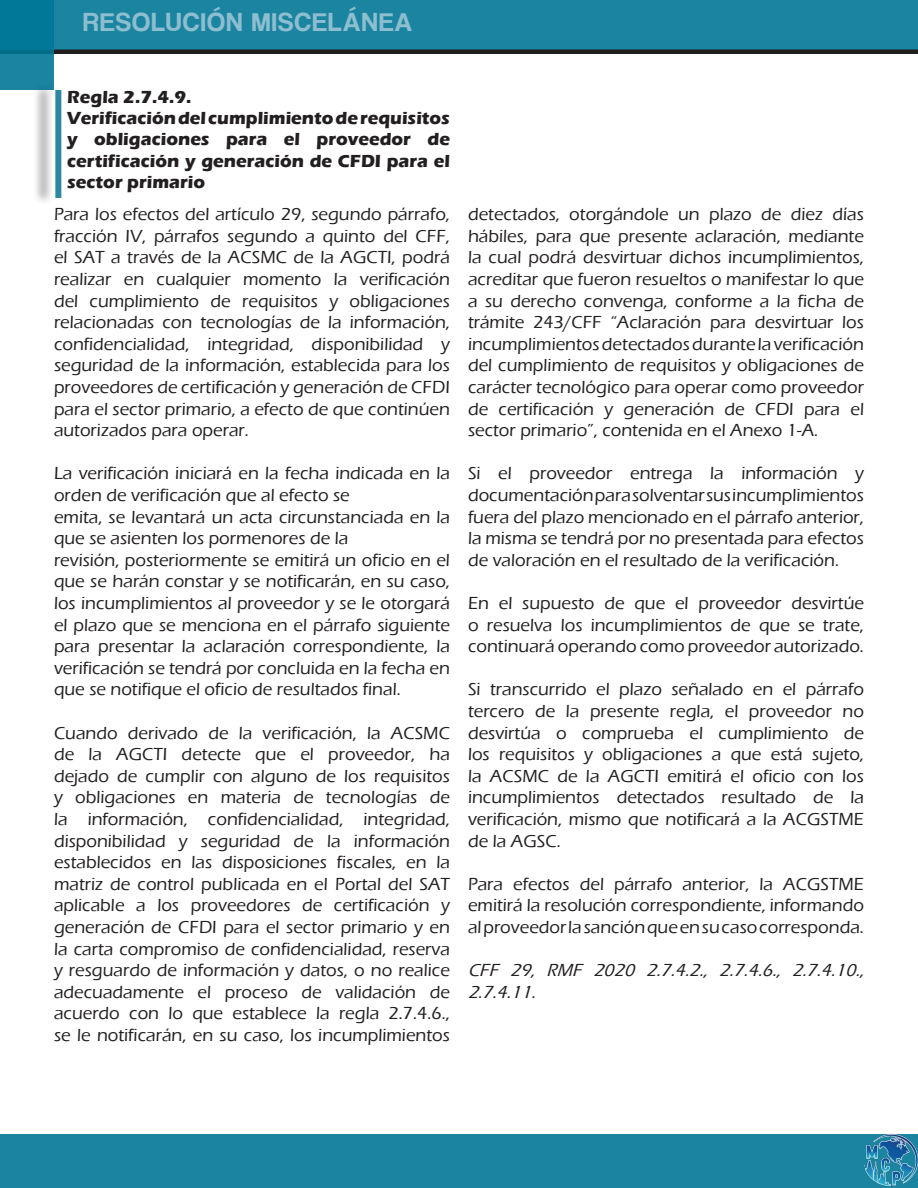
<style>
.page{position:relative;width:918px;height:1188px;background:#fff}
.page>*{position:absolute;margin:0;border:0;box-sizing:border-box;transform-origin:0 0}
.t1{font:27px "Coolvetica Rg";letter-spacing:.05em;color:#9ac5d5}
.t2{font:500 18px/21.6px "Eras ITC";color:#231f20;text-align:justify}
.t3{font:700 18px/21.6px "Eras ITC";color:#231f20;text-align:justify}
.t4{font:italic 500 18px/21.6px "Eras ITC";color:#231f20}
</style>
<div class="page">
<div style="left:0;top:0;width:918px;height:54px;background:#1a84a1"></div>
<div style="left:0;top:1134px;width:918px;height:54px;background:#1a84a1"></div>
<hr style="left:0;top:50px;width:918px;height:4px;background:#231f20">
<img style="left:864px;top:1134px;width:54px;height:53px">
<svg style="left:0;top:0;width:54px;height:90px;background:#0b7c9a"></svg>
<div style="left:32px;top:82px;width:22px;height:124px;background:#231f20;opacity:.5"></div>
<div style="left:55px;top:93px;width:6px;height:102px;background:#2d879e"></div>
<h1 class="t1" style="left:83px;top:6px;width:331px">RESOLUCIÓN MISCELÁNEA</h1>
<p class="t3" style="left:67px;top:86px;width:126px">Regla 2.7.4.9.</p>
<p class="t3" style="left:67px;top:107px;width:384px">Verificación del cumplimiento de requisitos y obligaciones para el proveedor de certificación y generación de CFDI para el sector primario</p>
<p class="t2" style="left:54px;top:204px;width:398px">Para los efectos del artículo 29, segundo párrafo, fracción IV, párrafos segundo a quinto del CFF, el SAT a través de la ACSMC de la AGCTI, podrá realizar en cualquier momento la verificación del cumplimiento de requisitos y obligaciones relacionadas con tecnologías de la información, confidencialidad, integridad, disponibilidad y seguridad de la información, establecida para los proveedores de certificación y generación de CFDI para el sector primario, a efecto de que continúen autorizados para operar.</p>
<p class="t2" style="left:54px;top:463px;width:397px">La verificación iniciará en la fecha indicada en la orden de verificación que al efecto se</p>
<p class="t2" style="left:54px;top:506px;width:397px">emita, se levantará un acta circunstanciada en la que se asienten los pormenores de la</p>
<p class="t2" style="left:54px;top:549px;width:398px">revisión, posteriormente se emitirá un oficio en el que se harán constar y se notificarán, en su caso, los incumplimientos al proveedor y se le otorgará el plazo que se menciona en el párrafo siguiente para presentar la aclaración correspondiente, la verificación se tendrá por concluida en la fecha en que se notifique el oficio de resultados final.</p>
<p class="t2" style="left:54px;top:722px;width:398px">Cuando derivado de la verificación, la ACSMC de la AGCTI detecte que el proveedor, ha dejado de cumplir con alguno de los requisitos y obligaciones en materia de tecnologías de la información, confidencialidad, integridad, disponibilidad y seguridad de la información establecidos en las disposiciones fiscales, en la matriz de control publicada en el Portal del SAT aplicable a los proveedores de certificación y generación de CFDI para el sector primario y en la carta compromiso de confidencialidad, reserva y resguardo de información y datos, o no realice adecuadamente el proceso de validación de acuerdo con lo que establece la regla 2.7.4.6., se le notificarán, en su caso, los incumplimientos</p>
<p class="t2" style="left:468px;top:204px;width:398px">detectados, otorgándole un plazo de diez días hábiles, para que presente aclaración, mediante la cual podrá desvirtuar dichos incumplimientos, acreditar que fueron resueltos o manifestar lo que a su derecho convenga, conforme a la ficha de trámite 243/CFF “Aclaración para desvirtuar los incumplimientos detectados durante la verificación del cumplimiento de requisitos y obligaciones de carácter tecnológico para operar como proveedor de certificación y generación de CFDI para el sector primario”, contenida en el Anexo 1-A.</p>
<p class="t2" style="left:468px;top:463px;width:398px">Si el proveedor entrega la información y documentación para solventar sus incumplimientos fuera del plazo mencionado en el párrafo anterior, la misma se tendrá por no presentada para efectos de valoración en el resultado de la verificación.</p>
<p class="t2" style="left:468px;top:592px;width:398px">En el supuesto de que el proveedor desvirtúe o resuelva los incumplimientos de que se trate, continuará operando como proveedor autorizado.</p>
<p class="t2" style="left:468px;top:679px;width:398px">Si transcurrido el plazo señalado en el párrafo tercero de la presente regla, el proveedor no desvirtúa o comprueba el cumplimiento de los requisitos y obligaciones a que está sujeto, la ACSMC de la AGCTI emitirá el oficio con los incumplimientos detectados resultado de la verificación, mismo que notificará a la ACGSTME de la AGSC.</p>
<p class="t2" style="left:468px;top:873px;width:398px">Para efectos del párrafo anterior, la ACGSTME emitirá la resolución correspondiente, informando al proveedor la sanción que en su caso corresponda.</p>
<p class="t4" style="left:468px;top:960px;width:402px">CFF 29, RMF 2020 2.7.4.2., 2.7.4.6., 2.7.4.10.,<br>2.7.4.11.</p>
</div>
